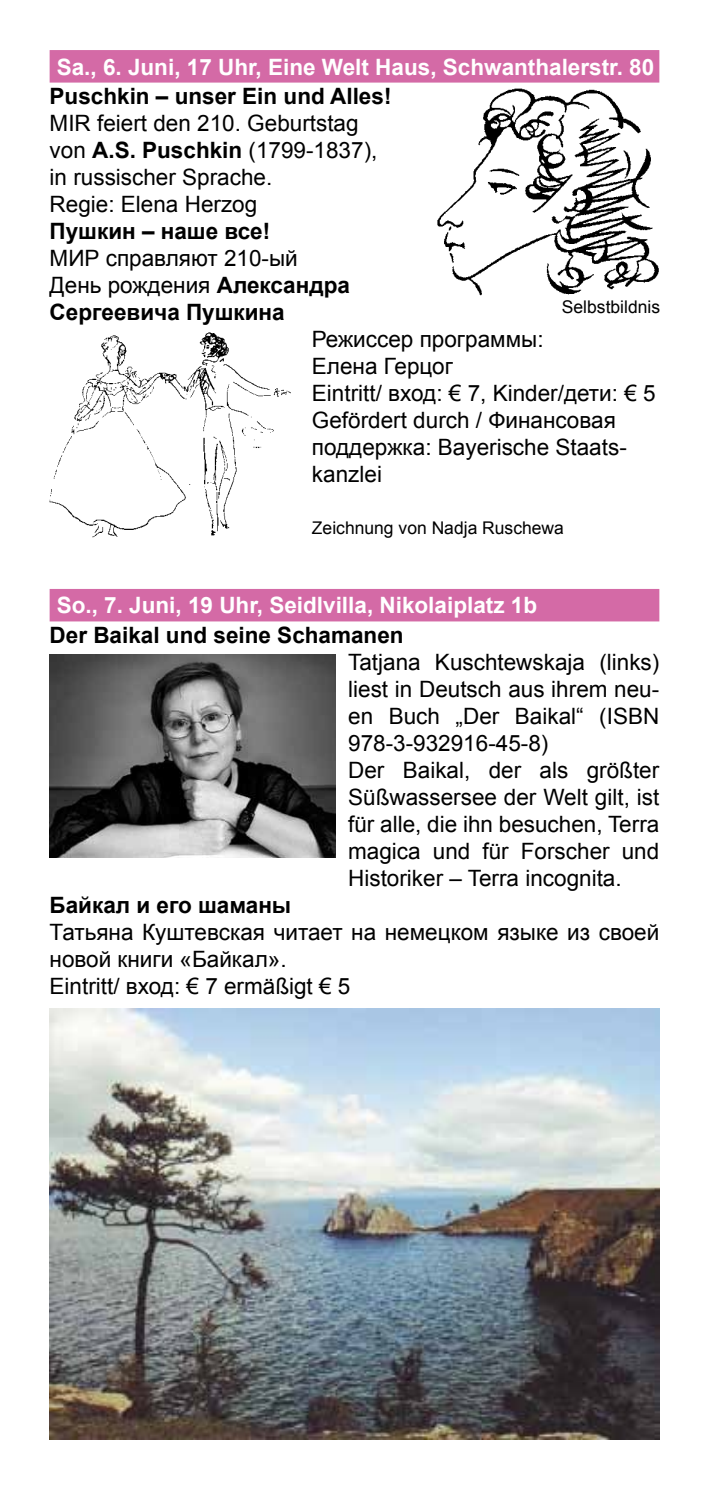
<style>
.page{position:relative;width:709px;height:1489px;background:#fff}
.page>*{position:absolute;margin:0;border:0;box-sizing:border-box;transform-origin:0 0}
.t1{font:22.5px/27px "Arial";color:#000}
.t2{font:700 22.5px "Arial";color:#fff}
.t3{font:700 22.5px "Arial";color:#000}
.t4{font:17.5px "Arial";color:#000}
.s1{font-weight:700}
</style>
<div class="page">
<div style="left:50px;top:50px;width:609px;height:33px;background:#d46aa6"></div>
<div style="left:50px;top:589px;width:609px;height:32px;background:#d46aa6"></div>
<img style="left:50px;top:332px;width:241px;height:206px">
<img style="left:437px;top:88px;width:222px;height:208px">
<img style="left:50px;top:654px;width:285px;height:203px">
<img style="left:50px;top:1008px;width:609px;height:431px">
<p class="t2" style="left:57px;top:52px;width:599px">Sa., 6. Juni, 17 Uhr, Eine Welt Haus, Schwanthalerstr. 80</p>
<p class="t3" style="left:50px;top:81px;width:343px">Puschkin – unser Ein und Alles!</p>
<p class="t1" style="left:50px;top:110px;width:329px">MIR feiert den 210. Geburtstag von <span class="s1">A.S. Puschkin</span> (1799-1837), in russischer Sprache.<br>Regie: Elena Herzog</p>
<p class="t3" style="left:50px;top:216px;width:222px">Пушкин – наше все!</p>
<p class="t1" style="left:50px;top:245px;width:302px">МИР справляют 210-ый<br>День рождения <span class="s1">Александра<br>Сергеевича Пушкина</span></p>
<p class="t1" style="left:312px;top:326px;width:345px">Режиссер программы:<br>Елена Герцог<br>Eintritt/ вход: € 7, Kinder/дети: € 5<br>Gefördert durch / Финансовая поддержка: Bayerische Staats&shy;kanzlei</p>
<p class="t4" style="left:562px;top:295px;width:100px">Selbstbildnis</p>
<p class="t4" style="left:312px;top:516px;width:253px">Zeichnung von Nadja Ruschewa</p>
<p class="t2" style="left:57px;top:590px;width:482px">So., 7. Juni, 19 Uhr, Seidlvilla, Nikolaiplatz 1b</p>
<p class="t3" style="left:50px;top:620px;width:355px">Der Baikal und seine Schamanen</p>
<p class="t1" style="left:348px;top:648px;width:313px">Tatjana Kuschtewskaja (links) liest in Deutsch aus ihrem neu&shy;en Buch „Der Baikal“ (ISBN<br>978-3-932916-45-8)<br>Der Baikal, der als größter<br>Süßwassersee der Welt gilt, ist für alle, die ihn besuchen, Terra magica und für Forscher und<br>Historiker – Terra incognita.</p>
<p class="t3" style="left:50px;top:890px;width:243px">Байкал и его шаманы</p>
<p class="t1" style="left:50px;top:918px;width:611px">Татьяна Куштевская читает на немецком языке из своей новой книги «Байкал».<br>Eintritt/ вход: € 7 ermäßigt € 5</p>
</div>
